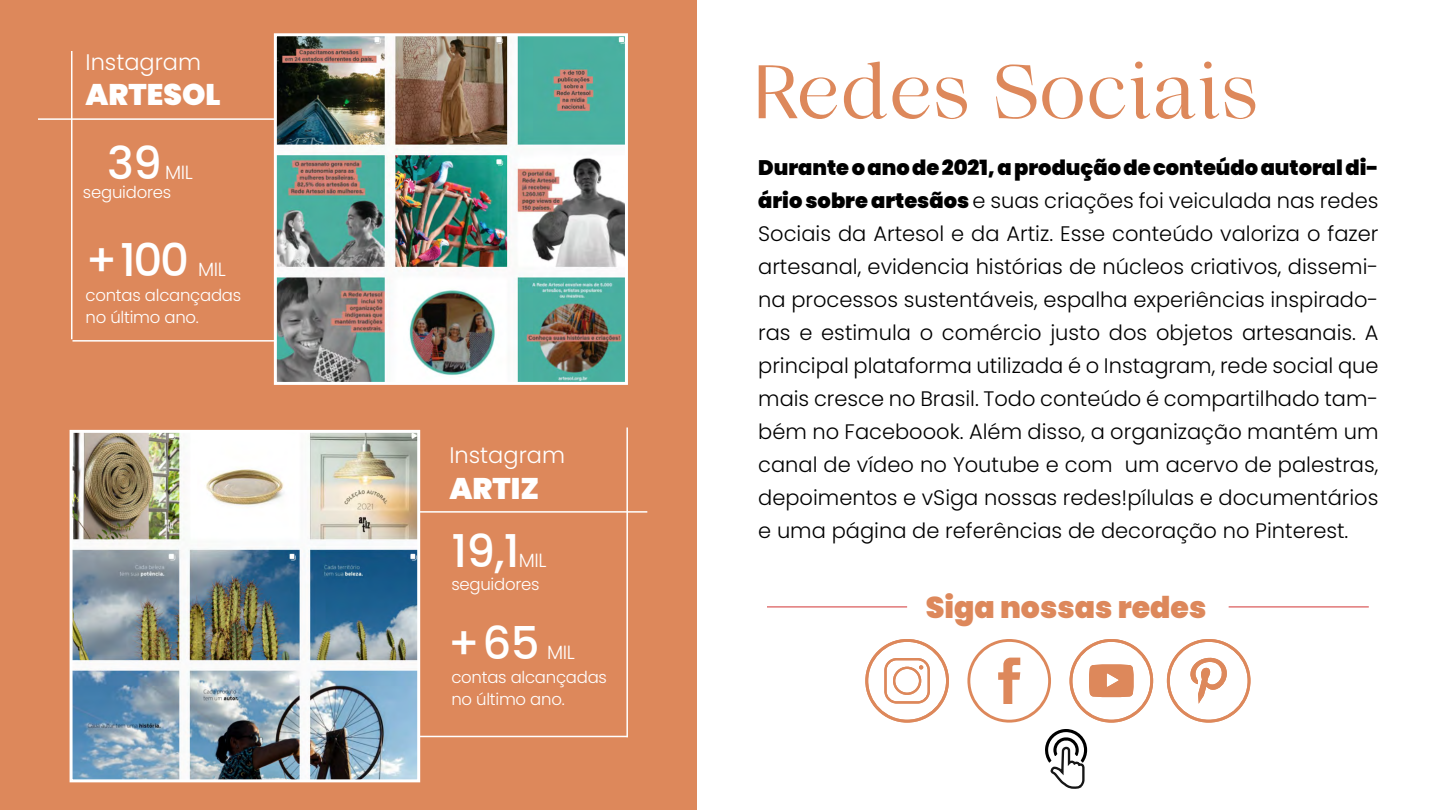
<style>
.page{position:relative;width:1440px;height:810px;background:#fff}
.page>*{position:absolute;margin:0;border:0;box-sizing:border-box;transform-origin:0 0}
.t1{font:75.6px "Nelphim";letter-spacing:.03em;color:#dd885b}
.t2{font:500 45.15px "Poppins";letter-spacing:-.015em;color:#fff}
.t3{font:900 30px "Poppins";color:#dd885b}
.t4{font:900 29.85px "Poppins";color:#fff}
.t5{font:300 22.5px "Poppins";color:#fff}
.t6{font:300 21px/33px "Poppins";color:#000;text-align:justify}
.t7{font:300 19.05px "Poppins";letter-spacing:-.02em;color:#fff}
.t8{font:300 16.5px/22.5px "Poppins";letter-spacing:-.015em;color:#fff}
.s1{font-weight:900}
</style>
<div class="page">
<div style="left:0;top:0;width:696px;height:810px;background:#dd885b"></div>
<svg style="left:1045px;top:729px;width:42px;height:60px"></svg>
<hr style="left:38px;top:118px;width:246px;height:2px;background:#fff">
<hr style="left:71px;top:51px;width:1px;height:288px;background:#fff">
<hr style="left:72px;top:340px;width:212px;height:2px;background:#fff">
<hr style="left:626px;top:428px;width:2px;height:309px;background:#fff">
<hr style="left:405px;top:736px;width:223px;height:1px;background:#fff">
<hr style="left:405px;top:511px;width:242px;height:2px;background:#fff">
<svg style="left:1167px;top:639px;width:83px;height:84px"></svg>
<svg style="left:967px;top:639px;width:84px;height:84px"></svg>
<svg style="left:865px;top:639px;width:84px;height:84px"></svg>
<svg style="left:1070px;top:639px;width:83px;height:84px"></svg>
<hr style="left:767px;top:606px;width:140px;height:2px;background:#e17878">
<hr style="left:1229px;top:606px;width:140px;height:2px;background:#e17878">
<img style="left:74px;top:434px;width:342px;height:344px">
<div style="left:70px;top:430px;width:350px;height:352px;border:3px solid #fff"></div>
<img style="left:278px;top:37px;width:346px;height:344px">
<div style="left:274px;top:33px;width:354px;height:352px;border:3px solid #fff"></div>
<p class="t5" style="left:86px;top:49px;width:117px">Instagram</p>
<h3 class="t4" style="left:86px;top:77px;width:137px">ARTESOL</h3>
<h2 class="t2" style="left:107px;top:137px;width:56px">39</h2>
<p class="t7" style="left:165px;top:161px;width:29px">MIL</p>
<p class="t8" style="left:83px;top:181px;width:90px">seguidores</p>
<h2 class="t2" style="left:86px;top:234px;width:105px">+ 100</h2>
<p class="t7" style="left:198px;top:258px;width:29px">MIL</p>
<p class="t8" style="left:86px;top:284px;width:157px">contas alcançadas no último ano.</p>
<p class="t5" style="left:449px;top:442px;width:117px">Instagram</p>
<h3 class="t4" style="left:449px;top:471px;width:91px">ARTIZ</h3>
<h2 class="t2" style="left:451px;top:525px;width:70px">19,1</h2>
<p class="t7" style="left:519px;top:550px;width:29px">MIL</p>
<p class="t8" style="left:451px;top:573px;width:90px">seguidores</p>
<h2 class="t2" style="left:448px;top:617px;width:93px">+ 65</h2>
<p class="t7" style="left:547px;top:642px;width:29px">MIL</p>
<p class="t8" style="left:451px;top:666px;width:157px">contas alcançadas no último ano.</p>
<h1 class="t1" style="left:755px;top:48px;width:504px">Redes Sociais</h1>
<p class="t6" style="left:758px;top:151px;width:622px"><span class="s1">Durante o ano de 2021, a produção de conteúdo autoral di&shy;ário sobre artesãos</span> e suas criações foi veiculada nas redes Sociais da Artesol e da Artiz. Esse conteúdo valoriza o fazer artesanal, evidencia histórias de núcleos criativos, dissemi&shy;na processos sustentáveis, espalha experiências inspirado&shy;ras e estimula o comércio justo dos objetos artesanais. A principal plataforma utilizada é o Instagram, rede social que mais cresce no Brasil. Todo conteúdo é compartilhado tam&shy;bém no Faceboook. Além disso, a organização mantém um canal de vídeo no Youtube e com um acervo de palestras, depoimentos e vSiga nossas redes!pílulas e documentários e uma página de referências de decoração no Pinterest.</p>
<h3 class="t3" style="left:926px;top:590px;width:282px">Siga nossas redes</h3>
</div>
